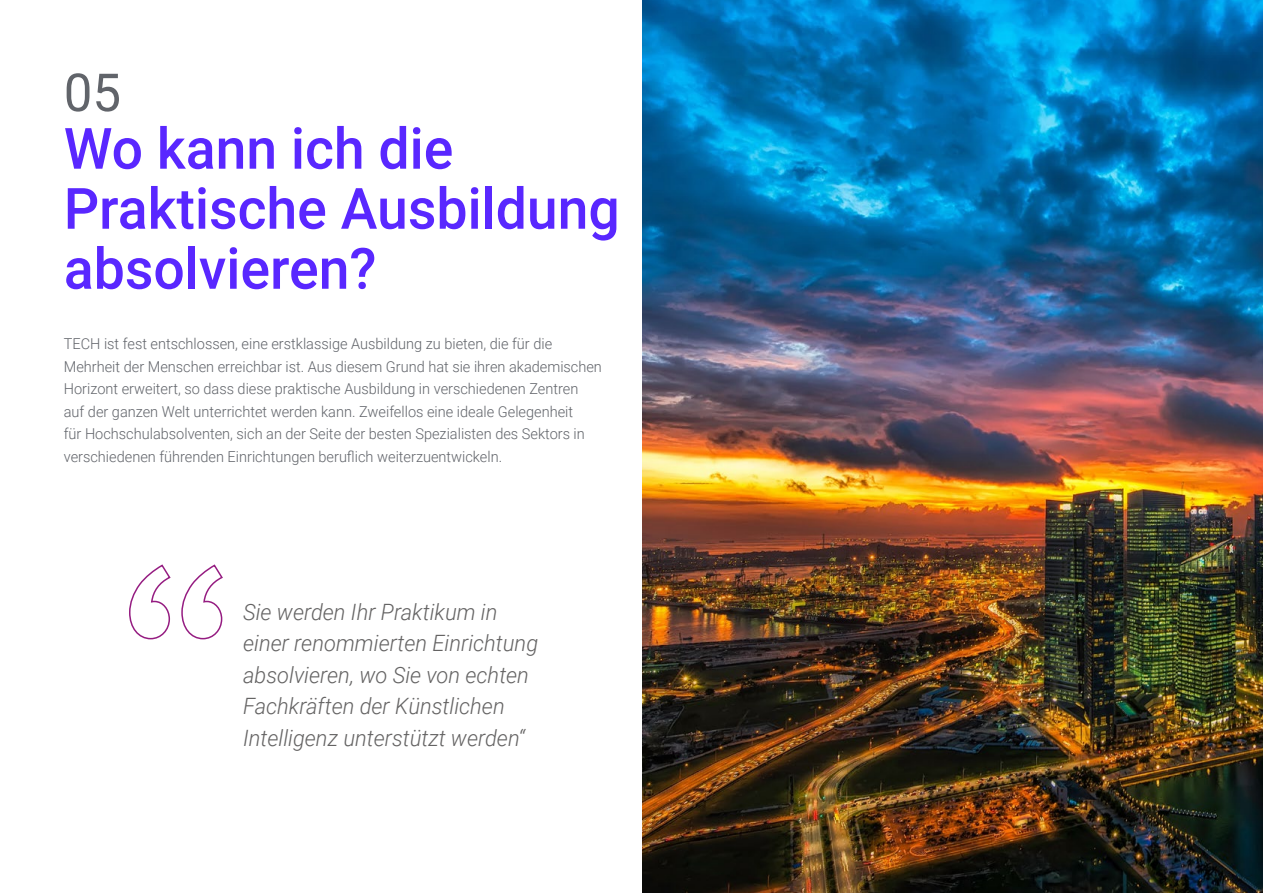
<style>
.page{position:relative;width:1263px;height:893px;background:#fff}
.page>*{position:absolute;margin:0;border:0;box-sizing:border-box;transform-origin:0 0}
.t1{font:500 57px/60px "Roboto";color:#5927ff}
.t2{font:52.5px "Roboto";color:#61646a}
.t3{font:italic 300 22.5px/31.5px "Roboto";color:#646363}
.t4{font:300 15px/22.5px "Roboto";color:#61646a}
</style>
<div class="page">
<img style="left:642px;top:0;width:621px;height:893px">
<svg style="left:129px;top:564px;width:94px;height:76px"></svg>
<h2 class="t2" style="left:64px;top:56px;width:59px">05</h2>
<h1 class="t1" style="left:64px;top:116px;width:557px">Wo kann ich die<br>Praktische Ausbildung absolvieren?</h1>
<p class="t4" style="left:64px;top:332px;width:540px">TECH ist fest entschlossen, eine erstklassige Ausbildung zu bieten, die für die Mehrheit der Menschen erreichbar ist. Aus diesem Grund hat sie ihren akademischen Horizont erweitert, so dass diese praktische Ausbildung in verschiedenen Zentren auf der ganzen Welt unterrichtet werden kann. Zweifellos eine ideale Gelegenheit<br>für Hochschulabsolventen, sich an der Seite der besten Spezialisten des Sektors in verschiedenen führenden Einrichtungen beruflich weiterzuentwickeln.</p>
<h3 class="t3" style="left:243px;top:595px;width:297px">Sie werden Ihr Praktikum in einer renommierten Einrichtung absolvieren, wo Sie von echten<br>Fachkräften der Künstlichen<br>Intelligenz unterstützt werden“</h3>
</div>
